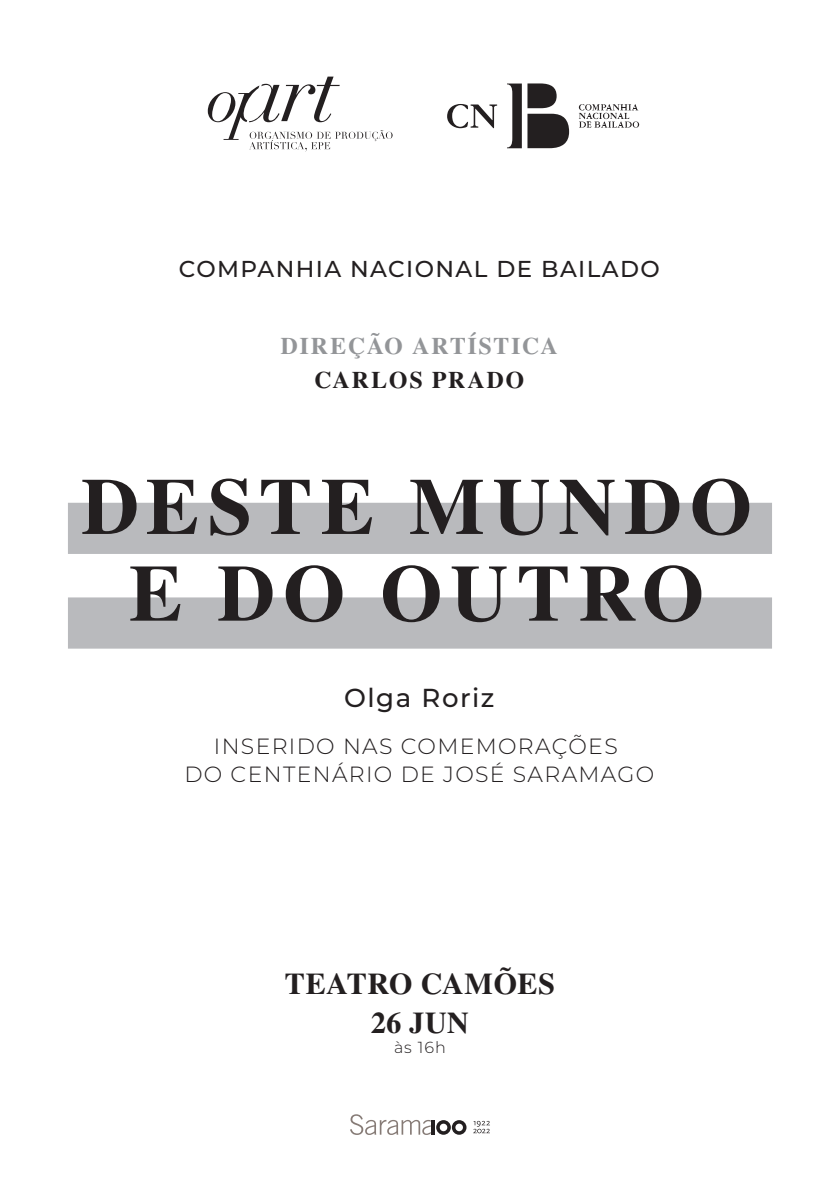
<style>
.page{position:relative;width:840px;height:1191px;background:#fff}
.page>*{position:absolute;margin:0;border:0;box-sizing:border-box;transform-origin:0 0}
.t1{font:500 81.8px/86.6px "Nimbus Rom No 9 L";letter-spacing:.08em;color:#231f20;text-align:center}
.t2{font:500 30.8px/39.6px "Nimbus Rom No 9 L";color:#231f20;text-align:center}
.t3{font:500 26px "Montserrat";letter-spacing:.06em;color:#231f20}
.t4{font:500 24.4px "Nimbus Rom No 9 L";letter-spacing:.06em;color:#939598}
.t5{font:500 24.4px "Nimbus Rom No 9 L";letter-spacing:.06em;color:#231f20}
.t6{font:500 23px "Montserrat";letter-spacing:.06em;color:#231f20}
.t7{font:300 22px/28px "Montserrat";letter-spacing:.06em;color:#231f20;text-align:center}
.t8{font:300 16px "Montserrat";color:#231f20}
</style>
<div class="page">
<div style="left:68px;top:597px;width:703px;height:51px;background:#b9babd"></div>
<div style="left:68px;top:503px;width:703px;height:51px;background:#b9babd"></div>
<svg style="left:447px;top:104px;width:50px;height:24px"></svg>
<svg style="left:578px;top:104px;width:60px;height:24px"></svg>
<svg style="left:507px;top:84px;width:14px;height:64px"></svg>
<svg style="left:527px;top:114px;width:41px;height:34px"></svg>
<svg style="left:527px;top:83px;width:29px;height:25px"></svg>
<svg style="left:208px;top:77px;width:184px;height:74px"></svg>
<hr style="left:431px;top:1120px;width:4px;height:14px;background:#231f20">
<svg style="left:350px;top:1114px;width:80px;height:21px"></svg>
<svg style="left:436px;top:1120px;width:30px;height:14px"></svg>
<svg style="left:473px;top:1120px;width:16px;height:13px"></svg>
<p class="t6" style="left:179px;top:254px;width:482px">COMPANHIA NACIONAL DE BAILADO</p>
<p class="t4" style="left:280px;top:329px;width:279px">DIREÇÃO ARTÍSTICA</p>
<p class="t5" style="left:314px;top:362px;width:212px">CARLOS PRADO</p>
<h1 class="t1" style="left:81px;top:461px;width:673px">DESTE MUNDO<br>E DO OUTRO</h1>
<p class="t3" style="left:344px;top:680px;width:152px">Olga Roriz</p>
<p class="t7" style="left:184px;top:731px;width:471px">INSERIDO NAS COMEMORAÇÕES<br>DO CENTENÁRIO DE JOSÉ SARAMAGO</p>
<h2 class="t2" style="left:284px;top:962px;width:272px">TEATRO CAMÕES<br>26 JUN</h2>
<p class="t8" style="left:394px;top:1036px;width:53px">às 16h</p>
</div>
